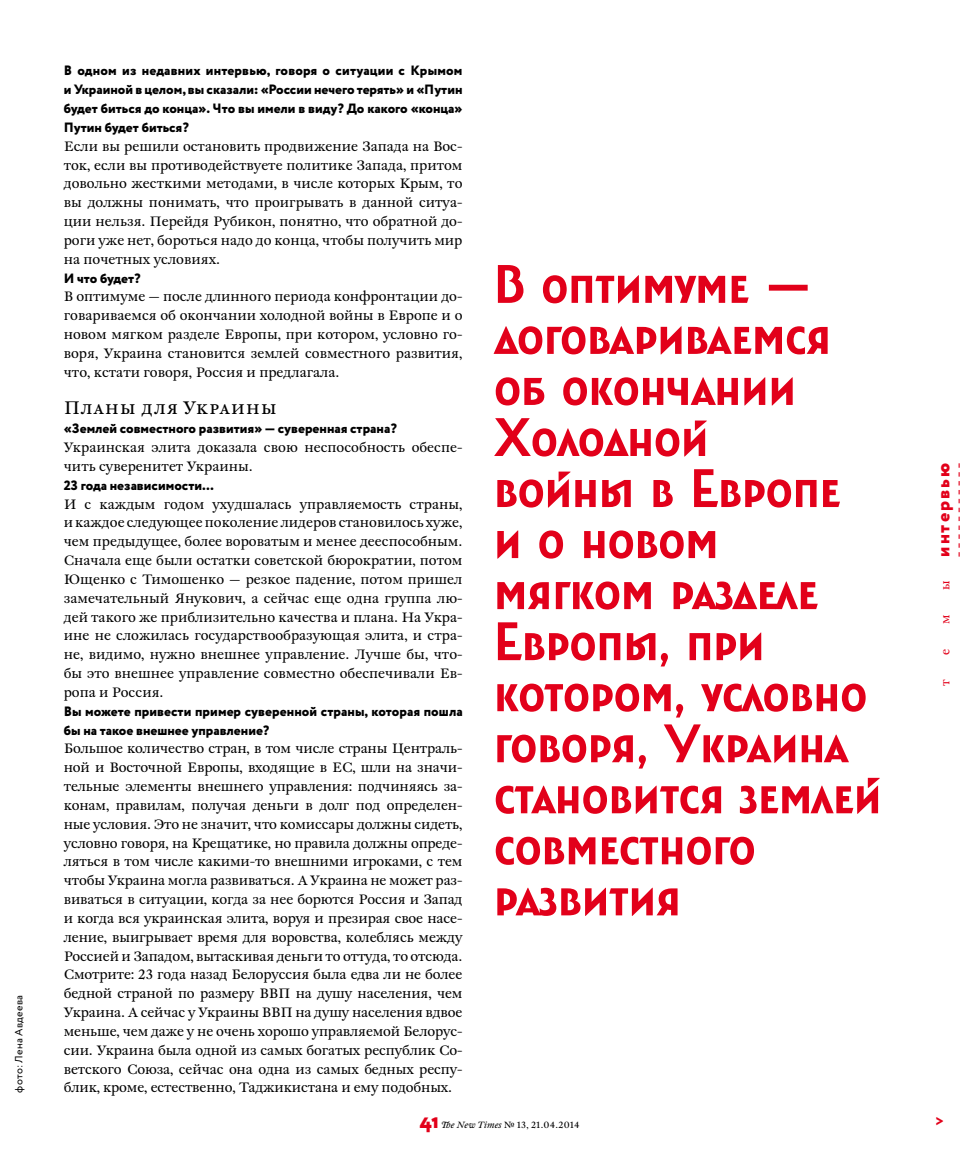
<style>
.page{position:relative;width:978px;height:1149px;background:#fff}
.page>*{position:absolute;margin:0;border:0;box-sizing:border-box;transform-origin:0 0}
.t1{font:800 21px "Circe";color:#e2001a}
.t2{font:18px "William Regular 2";color:#000}
.t3{font:800 18px "Circe";letter-spacing:.11em;color:#e2001a}
.t4{font:13.5px/18.8px "William Regular 2";color:#000;text-align:justify}
.t5{font:800 13.5px/18.8px "Circe";color:#000;text-align:justify}
.t6{font:800 13.5px "Circe";color:#e2001a}
.t7{font:12px "William Regular 2";color:#e2001a}
.t8{font:10.5px "Circe";letter-spacing:.025em;color:#000}
.t9{font:9px "William Regular 2";letter-spacing:.02em;color:#000}
.s1{font-style:italic}
</style>
<div class="page">
<svg style="left:959px;top:463px;width:1px;height:93px"></svg>
<svg style="left:497px;top:887px;width:181px;height:28px"></svg>
<svg style="left:496px;top:836px;width:258px;height:28px"></svg>
<svg style="left:496px;top:777px;width:384px;height:36px"></svg>
<svg style="left:497px;top:724px;width:352px;height:44px"></svg>
<svg style="left:497px;top:683px;width:369px;height:34px"></svg>
<svg style="left:498px;top:622px;width:263px;height:44px"></svg>
<svg style="left:497px;top:581px;width:321px;height:28px"></svg>
<svg style="left:497px;top:530px;width:218px;height:28px"></svg>
<svg style="left:497px;top:469px;width:343px;height:38px"></svg>
<svg style="left:494px;top:418px;width:213px;height:38px"></svg>
<svg style="left:496px;top:377px;width:297px;height:28px"></svg>
<svg style="left:494px;top:326px;width:334px;height:28px"></svg>
<svg style="left:498px;top:265px;width:310px;height:38px"></svg>
<p class="t8" style="left:12px;top:1092px;width:99px;rotate:-90deg">фото: Лена Авдеева</p>
<p class="t5" style="left:64px;top:62px;width:400px">В одном из недавних интервью, говоря о ситуации с Крымом и Украиной в целом, вы сказали: «России нечего терять» и «Путин будет биться до конца». Что вы имели в виду? До какого «конца» Путин будет биться?</p>
<p class="t4" style="left:64px;top:137px;width:400px">Если вы решили остановить продвижение Запада на Вос&shy;ток, если вы противодействуете политике Запада, притом довольно жесткими методами, в числе которых Крым, то вы должны понимать, что проигрывать в данной ситуа&shy;ции нельзя. Перейдя Рубикон, понятно, что обратной до&shy;роги уже нет, бороться надо до конца, чтобы получить мир на почетных условиях.</p>
<p class="t5" style="left:64px;top:269px;width:78px">И что будет?</p>
<p class="t4" style="left:64px;top:287px;width:400px">В оптимуме — после длинного периода конфронтации до&shy;говариваемся об окончании холодной войны в Европе и о новом мягком разделе Европы, при котором, условно го&shy;воря, Украина становится землей совместного развития, что, кстати говоря, Россия и предлагала.</p>
<h2 class="t2" style="left:64px;top:396px;width:215px">Планы для Украины</h2>
<p class="t5" style="left:64px;top:420px;width:335px">«Землей совместного развития» — суверенная страна?</p>
<p class="t4" style="left:64px;top:438px;width:400px">Украинская элита доказала свою неспособность обеспе&shy;чить суверенитет Украины.</p>
<p class="t5" style="left:64px;top:476px;width:152px">23 года независимости…</p>
<p class="t4" style="left:64px;top:495px;width:400px">И с каждым годом ухудшалась управляемость страны, и каждое следующее поколение лидеров становилось хуже, чем предыдущее, более вороватым и менее дееспособным.<br>Сначала еще были остатки советской бюрократии, потом Ющенко с Тимошенко — резкое падение, потом пришел замечательный Янукович, а сейчас еще одна группа лю&shy;дей такого же приблизительно качества и плана. На Укра&shy;ине не сложилась государствообразующая элита, и стра&shy;не, видимо, нужно внешнее управление. Лучше бы, что&shy;бы это внешнее управление совместно обеспечивали Ев&shy;ропа и Россия.</p>
<p class="t5" style="left:64px;top:702px;width:400px">Вы можете привести пример суверенной страны, которая пошла бы на такое внешнее управление?</p>
<p class="t4" style="left:64px;top:739px;width:400px">Большое количество стран, в том числе страны Централь&shy;ной и Восточной Европы, входящие в ЕС, шли на значи&shy;тельные элементы внешнего управления: подчиняясь за&shy;конам, правилам, получая деньги в долг под определен&shy;ные условия. Это не значит, что комиссары должны сидеть, условно говоря, на Крещатике, но правила должны опреде&shy;ляться в том числе какими-то внешними игроками, с тем чтобы Украина могла развиваться. А Украина не может раз&shy;виваться в ситуации, когда за нее борются Россия и Запад и когда вся украинская элита, воруя и презирая свое насе&shy;ление, выигрывает время для воровства, колеблясь между Россией и Западом, вытаскивая деньги то оттуда, то отсюда.<br>Смотрите: 23 года назад Белоруссия была едва ли не более бедной страной по размеру ВВП на душу населения, чем Украина. А сейчас у Украины ВВП на душу населения вдвое меньше, чем даже у не очень хорошо управляемой Белорус&shy;сии. Украина была одной из самых богатых республик Со&shy;ветского Союза, сейчас она одна из самых бедных респу-</p>
<p class="t4" style="left:64px;top:1078px;width:390px">блик, кроме, естественно, Таджикистана и ему подобных.</p>
<h1 class="t1" style="left:420px;top:1105px;width:21px">41</h1>
<p class="t9" style="left:442px;top:1118px;width:139px"><span class="s1">The New Times</span> № 13, 21.04.2014</p>
<h2 class="t3" style="left:931px;top:556px;width:95px;rotate:-90deg">интервью</h2>
<p class="t7" style="left:937px;top:590px;width:11px;rotate:-90deg">ы</p>
<p class="t7" style="left:937px;top:624px;width:11px;rotate:-90deg">м</p>
<p class="t7" style="left:937px;top:654px;width:8px;rotate:-90deg">е</p>
<p class="t7" style="left:937px;top:685px;width:8px;rotate:-90deg">т</p>
<p class="t6" style="left:935px;top:1111px;width:10px">&gt;</p>
</div>
